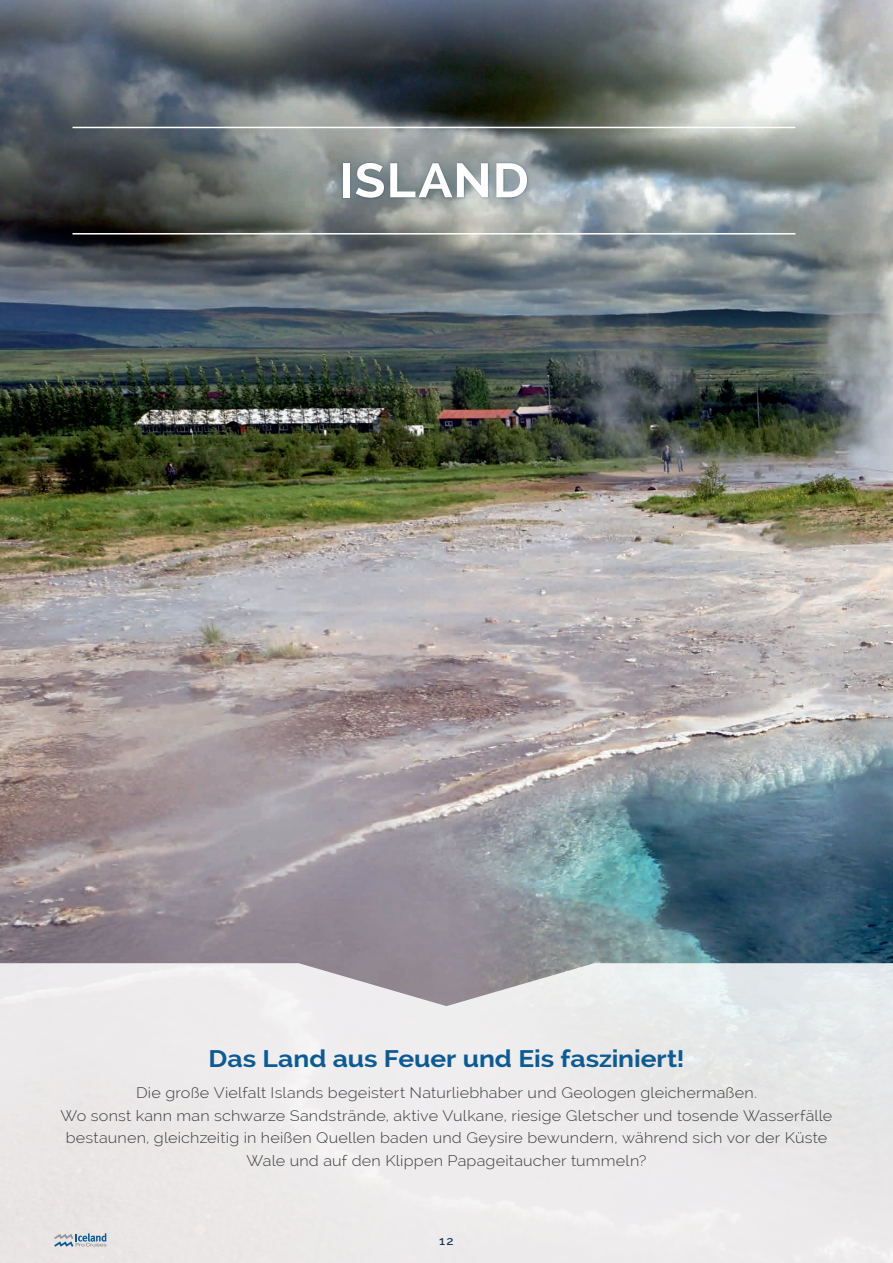
<style>
.page{position:relative;width:893px;height:1263px;background:#fff}
.page>*{position:absolute;margin:0;border:0;box-sizing:border-box;transform-origin:0 0}
.t1{font:700 48px "Raleway";letter-spacing:.02em;color:#fff;scale:1.05 1}
.t2{font:700 24px "Raleway";color:#0d5b92;scale:1.1 1}
.t3{font:300 15px/22.5px "Raleway";letter-spacing:.01em;color:#3e3e3f;text-align:center;scale:1.08 1}
.t4{font:500 12px "Raleway";color:#072d4b;scale:1.1 1}
</style>
<div class="page">
<img style="left:0;top:0;width:893px;height:963px">
<hr style="left:72px;top:127px;width:723px;height:1px;background:#fff">
<div style="left:319px;top:139px;width:231px;height:82px;background:#395d72;opacity:.3"></div>
<hr style="left:72px;top:233px;width:723px;height:2px;background:#fff">
<svg style="left:0;top:963px;width:893px;height:300px;background:#e9e8e8"></svg>
<svg style="left:54px;top:1233px;width:53px;height:14px"></svg>
<h1 class="t1" style="left:339px;top:153px;width:182px">ISLAND</h1>
<h2 class="t2" style="left:209px;top:1045px;width:434px">Das Land aus Feuer und Eis fasziniert!</h2>
<p class="t3" style="left:61px;top:1082px;width:716px">Die große Vielfalt Islands begeistert Naturliebhaber und Geologen gleichermaßen.<br>Wo sonst kann man schwarze Sandstrände, aktive Vulkane, riesige Gletscher und tosende Wasserfälle bestaunen, gleichzeitig in heißen Quellen baden und Geysire bewundern, während sich vor der Küste Wale und auf den Klippen Papageitaucher tummeln?</p>
<p class="t4" style="left:439px;top:1233px;width:15px">12</p>
</div>
